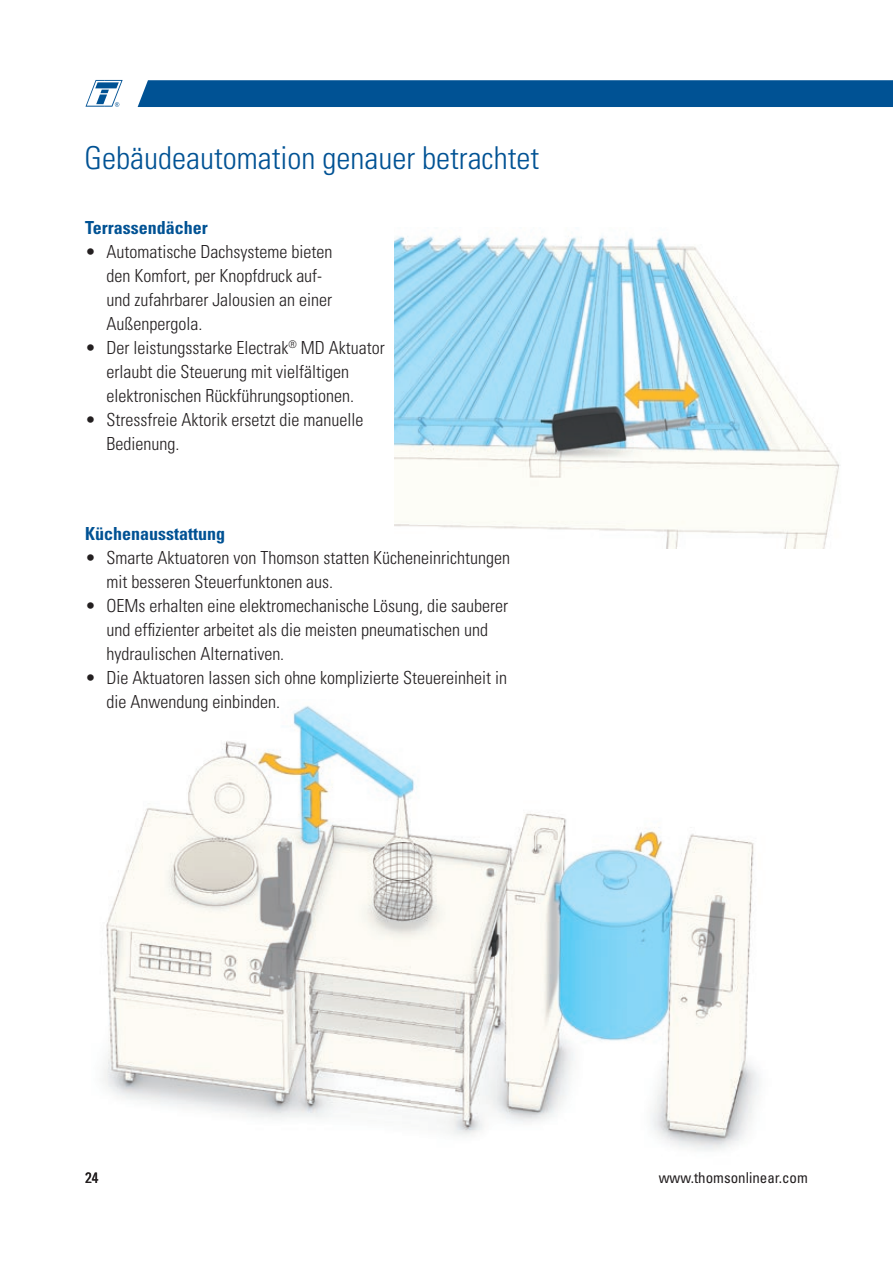
<style>
.page{position:relative;width:893px;height:1263px;background:#fff}
.page>*{position:absolute;margin:0;border:0;box-sizing:border-box;transform-origin:0 0}
.t1{font:300 condensed 31.5px "Univers LT Std";color:#005294}
.standard_bullet{font:300 condensed 18px/24px "Univers LT Std";color:#231f20}
.standard_bullet-2{font:700 condensed 18px "Univers LT Std";color:#005294}
.t2{font:condensed 15px "Univers LT Std";color:#231f20}
</style>
<div class="page">
<div style="left:138px;top:80px;width:755px;height:27px;background:#005294"></div>
<svg style="left:85px;top:80px;width:38px;height:27px"></svg>
<img style="left:103px;top:706px;width:656px;height:445px">
<img style="left:394px;top:236px;width:446px;height:312px">
<p class="t1" style="left:85px;top:139px;width:456px">Gebäudeautomation genauer betrachtet</p>
<p class="standard_bullet-2" style="left:85px;top:216px;width:124px">Terrassendächer</p>
<p class="standard_bullet" style="left:106px;top:239px;width:227px;text-indent:-21px">• Automatische Dachsysteme bieten den Komfort, per Knopfdruck auf&shy;und zufahrbarer Jalousien an einer<br>Außenpergola.</p>
<p class="standard_bullet" style="left:106px;top:335px;width:280px;text-indent:-21px">• Der leistungsstarke Electrak<sup>®</sup> MD Aktuator erlaubt die Steuerung mit vielfältigen elektronischen Rückführungsoptionen.</p>
<p class="standard_bullet" style="left:106px;top:407px;width:258px;text-indent:-21px">• Stressfreie Aktorik ersetzt die manuelle<br>Bedienung.</p>
<p class="standard_bullet-2" style="left:85px;top:522px;width:142px">Küchenausstattung</p>
<p class="standard_bullet" style="left:106px;top:546px;width:405px;text-indent:-21px">• Smarte Aktuatoren von Thomson statten Kücheneinrichtungen mit besseren Steuerfunktonen aus.</p>
<p class="standard_bullet" style="left:106px;top:594px;width:403px;text-indent:-21px">• OEMs erhalten eine elektromechanische Lösung, die sauberer und effizienter arbeitet als die meisten pneumatischen und hydraulischen Alternativen.</p>
<p class="standard_bullet" style="left:106px;top:666px;width:402px;text-indent:-21px">• Die Aktuatoren lassen sich ohne komplizierte Steuereinheit in die Anwendung einbinden.</p>
<p class="t2" style="left:85px;top:1168px;width:15px">24</p>
<p class="t2" style="left:659px;top:1168px;width:151px">www.thomsonlinear.com</p>
</div>
